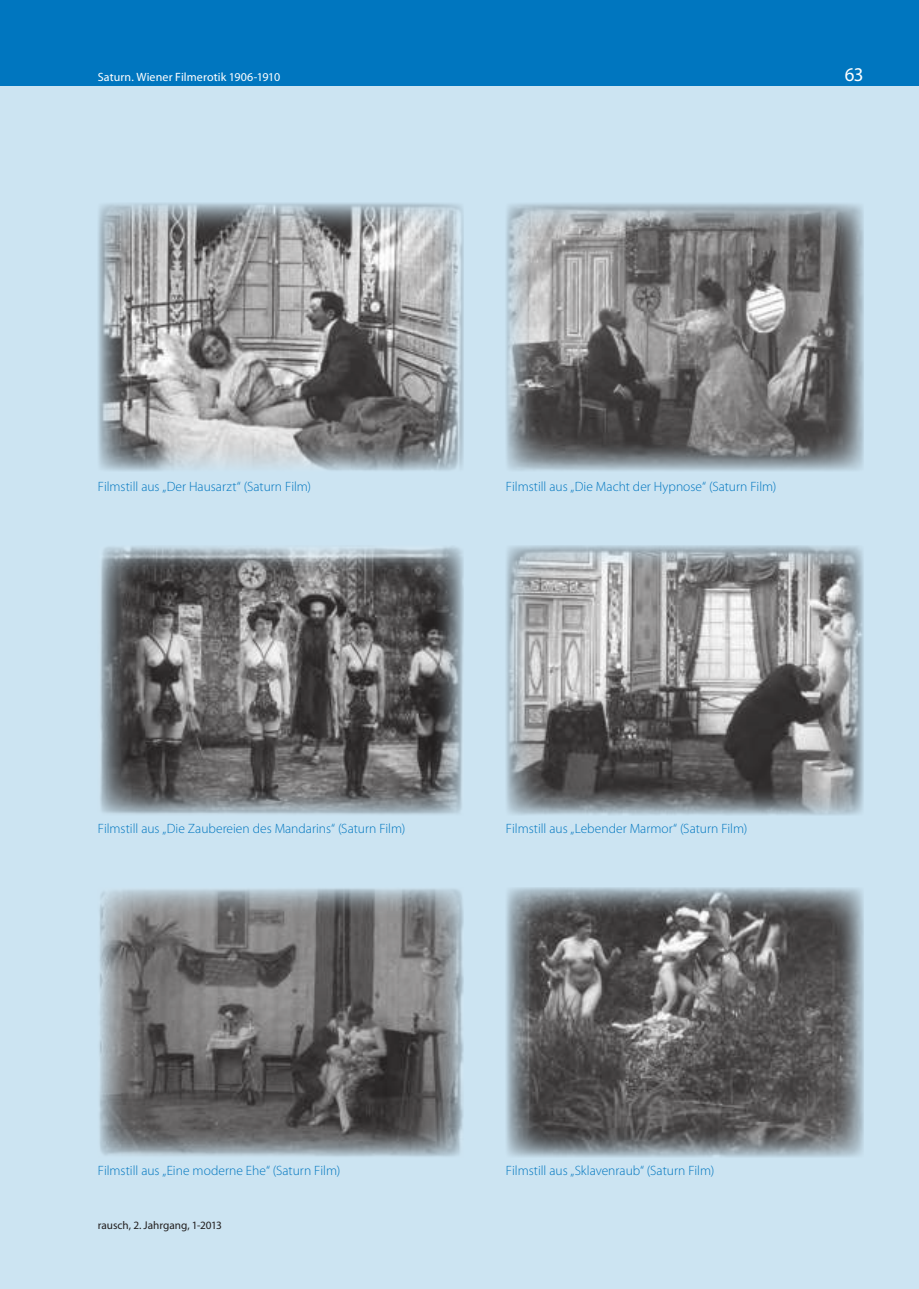
<style>
.page{position:relative;width:919px;height:1289px;background:#fff}
.page>*{position:absolute;margin:0;border:0;box-sizing:border-box;transform-origin:0 0}
.t1{font:19.5px "Myriad Pro";color:#fff}
.t2{font:300 13.5px "Myriad Pro";color:#0076bf}
.t3{font:12px "Myriad Pro";letter-spacing:.005em;color:#fff}
.t4{font:11.25px "Myriad Pro";color:#221f1f}
</style>
<div class="page">
<div style="left:0;top:81px;width:918px;height:1207px;background:#cce4f2"></div>
<div style="left:0;top:0;width:13px;height:85px;background:#0076bf"></div>
<svg style="left:0;top:85px;width:13px;height:1px"></svg>
<div style="left:13px;top:0;width:905px;height:85px;background:#0076bf"></div>
<hr style="left:13px;top:85px;width:905px;height:1px;background:#0076bf">
<img style="left:98px;top:203px;width:365px;height:268px">
<img style="left:506px;top:203px;width:357px;height:268px">
<img style="left:100px;top:546px;width:363px;height:269px">
<img style="left:506px;top:545px;width:357px;height:270px">
<img style="left:99px;top:888px;width:364px;height:269px">
<img style="left:506px;top:887px;width:357px;height:270px">
<p class="t3" style="left:98px;top:72px;width:184px">Saturn. Wiener Filmerotik 1906-1910</p>
<h1 class="t1" style="left:844px;top:67px;width:20px">63</h1>
<p class="t2" style="left:98px;top:481px;width:215px">Filmstill aus „Der Hausarzt“ (Saturn Film)</p>
<p class="t2" style="left:506px;top:481px;width:272px">Filmstill aus „Die Macht der Hypnose“ (Saturn Film)</p>
<p class="t2" style="left:98px;top:823px;width:309px">Filmstill aus „Die Zaubereien des Mandarins“ (Saturn Film)</p>
<p class="t2" style="left:506px;top:823px;width:243px">Filmstill aus „Lebender Marmor“ (Saturn Film)</p>
<p class="t2" style="left:98px;top:1165px;width:244px">Filmstill aus „Eine moderne Ehe“ (Saturn Film)</p>
<p class="t2" style="left:506px;top:1165px;width:210px">Filmstill aus „Sklavenraub“ (Saturn Film)</p>
<p class="t4" style="left:98px;top:1221px;width:126px">rausch, 2. Jahrgang, 1-2013</p>
</div>
